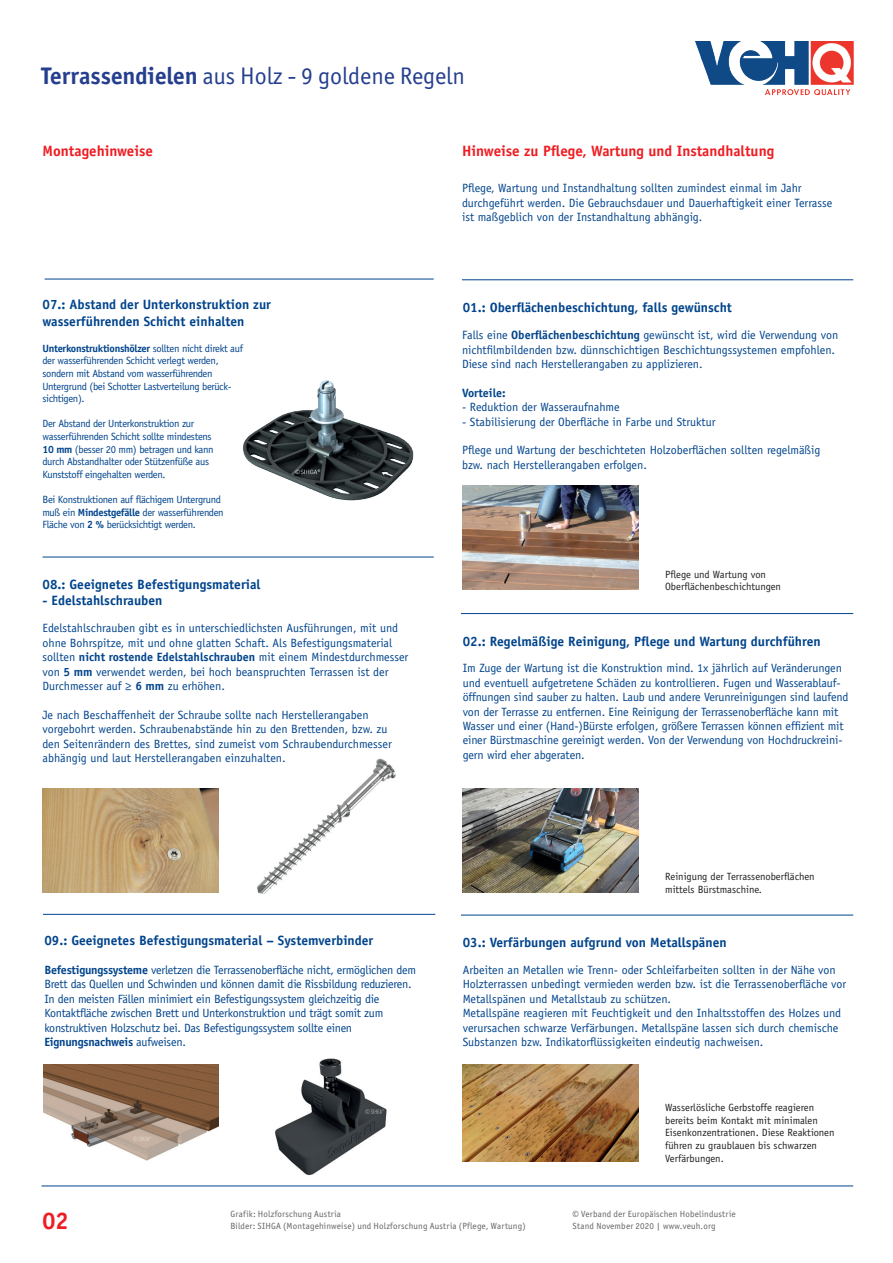
<style>
.page{position:relative;width:893px;height:1263px;background:#fff}
.page>*{position:absolute;margin:0;border:0;box-sizing:border-box;transform-origin:0 0}
.t1{font:24px "Officina Sans ITC";color:#253f8e}
.t2{font:700 24px "Officina Sans ITC";color:#ee1d23}
.t3{font:700 15px "Officina Sans Std";color:#ee1d23}
.t4{font:700 13.5px/16.2px "Officina Sans Std";color:#01448c}
.t5{font:12px/14.4px "Officina Sans Std";color:#01448c}
.t6{font:12px/14.4px "Officina Sans Std";letter-spacing:-.02em;color:#01448c}
.t7{font:700 12px "Officina Sans Std";color:#01448c}
.t8{font:10.5px/12.6px "Officina Sans Std";letter-spacing:-.03em;color:#01448c}
.t9{font:10.5px/12.6px "Officina Sans Std";color:#231f20}
.t10{font:9px/12px "Officina Sans ITC";letter-spacing:.02em;color:#636366}
.s1{font-weight:700}
</style>
<div class="page">
<img style="left:238px;top:758px;width:182px;height:156px">
<hr style="left:462px;top:279px;width:391px;height:1px;background:#01448c">
<hr style="left:43px;top:557px;width:391px;height:1px;background:#01448c">
<hr style="left:43px;top:914px;width:392px;height:1px;background:#01448c">
<hr style="left:41px;top:1185px;width:812px;height:1px;background:#01448c">
<hr style="left:461px;top:613px;width:392px;height:1px;background:#01448c">
<hr style="left:461px;top:915px;width:392px;height:1px;background:#01448c">
<hr style="left:45px;top:279px;width:389px;height:1px;background:#01448c">
<img style="left:462px;top:486px;width:176px;height:103px">
<img style="left:462px;top:788px;width:176px;height:105px">
<img style="left:462px;top:1065px;width:176px;height:96px">
<img style="left:696px;top:42px;width:157px;height:54px">
<img style="left:43px;top:1065px;width:176px;height:96px">
<img style="left:43px;top:788px;width:176px;height:105px">
<img style="left:243px;top:380px;width:171px;height:121px">
<img style="left:275px;top:1058px;width:112px;height:118px">
<h1 class="t1" style="left:41px;top:62px;width:425px"><span class="s1">Terrassendielen</span> aus Holz - 9 goldene Regeln</h1>
<p class="t3" style="left:43px;top:142px;width:112px">Montagehinweise</p>
<p class="t4" style="left:43px;top:297px;width:230px">07.: Abstand der Unterkonstruktion zur wasserführenden Schicht einhalten</p>
<p class="t8" style="left:43px;top:342px;width:202px"><span class="s1">Unterkonstruktionshölzer</span> sollten nicht direkt auf der wasserführenden Schicht verlegt werden, sondern mit Abstand vom wasserführenden Untergrund (bei Schotter Lastverteilung berück&shy;sichtigen).</p>
<p class="t8" style="left:43px;top:418px;width:173px">Der Abstand der Unterkonstruktion zur wasserführenden Schicht sollte mindestens <span class="s1">10 mm</span> (besser 20 mm) betragen und kann durch Abstandhalter oder Stützenfüße aus Kunststoff eingehalten werden.</p>
<p class="t8" style="left:43px;top:493px;width:183px">Bei Konstruktionen auf flächigem Untergrund muß ein <span class="s1">Mindestgefälle</span> der wasserführenden<br>Fläche von <span class="s1">2 %</span> berücksichtigt werden.</p>
<p class="t4" style="left:43px;top:576px;width:219px">08.: Geeignetes Befestigungsmaterial</p>
<p class="t4" style="left:43px;top:592px;width:121px">- Edelstahlschrauben</p>
<p class="t5" style="left:43px;top:621px;width:367px">Edelstahlschrauben gibt es in unterschiedlichsten Ausführungen, mit und ohne Bohrspitze, mit und ohne glatten Schaft. Als Befestigungsmaterial sollten <span class="s1">nicht rostende Edelstahlschrauben</span> mit einem Mindestdurchmesser von <span class="s1">5 mm</span> verwendet werden, bei hoch beanspruchten Terrassen ist der Durchmesser auf <span class="s1">≥ 6 mm</span> zu erhöhen.</p>
<p class="t5" style="left:43px;top:707px;width:351px">Je nach Beschaffenheit der Schraube sollte nach Herstellerangaben vorgebohrt werden. Schraubenabstände hin zu den Brettenden, bzw. zu den Seitenrändern des Brettes, sind zumeist vom Schraubendurchmesser abhängig und laut Herstellerangaben einzuhalten.</p>
<p class="t4" style="left:44px;top:932px;width:330px">09.: Geeignetes Befestigungsmaterial – Systemverbinder</p>
<p class="t6" style="left:44px;top:963px;width:373px"><span class="s1">Befestigungssysteme</span> verletzen die Terrassenoberfläche nicht, ermöglichen dem Brett das Quellen und Schwinden und können damit die Rissbildung reduzieren.<br>In den meisten Fällen minimiert ein Befestigungssystem gleichzeitig die Kontaktfläche zwischen Brett und Unterkonstruktion und trägt somit zum konstruktiven Holzschutz bei. Das Befestigungssystem sollte einen <span class="s1">Eignungsnachweis</span> aufweisen.</p>
<p class="t3" style="left:462px;top:142px;width:314px">Hinweise zu Pflege, Wartung und Instandhaltung</p>
<p class="t5" style="left:462px;top:181px;width:372px">Pflege, Wartung und Instandhaltung sollten zumindest einmal im Jahr durchgeführt werden. Die Gebrauchsdauer und Dauerhaftigkeit einer Terrasse ist maßgeblich von der Instandhaltung abhängig.</p>
<p class="t4" style="left:463px;top:300px;width:271px">01.: Oberflächenbeschichtung, falls gewünscht</p>
<p class="t5" style="left:462px;top:328px;width:378px">Falls eine <span class="s1">Oberflächenbeschichtung</span> gewünscht ist, wird die Verwendung von nichtfilmbildenden bzw. dünnschichtigen Beschichtungssystemen empfohlen.<br>Diese sind nach Herstellerangaben zu applizieren.</p>
<p class="t7" style="left:462px;top:385px;width:45px">Vorteile:</p>
<p class="t5" style="left:462px;top:400px;width:159px">- Reduktion der Wasseraufnahme</p>
<p class="t5" style="left:462px;top:414px;width:255px">- Stabilisierung der Oberfläche in Farbe und Struktur</p>
<p class="t5" style="left:462px;top:443px;width:360px">Pflege und Wartung der beschichteten Holzoberflächen sollten regelmäßig bzw. nach Herstellerangaben erfolgen.</p>
<p class="t9" style="left:665px;top:568px;width:117px">Pflege und Wartung von<br>Oberflächenbeschichtungen</p>
<p class="t4" style="left:463px;top:633px;width:360px">02.: Regelmäßige Reinigung, Pflege und Wartung durchführen</p>
<p class="t5" style="left:463px;top:661px;width:387px">Im Zuge der Wartung ist die Konstruktion mind. 1x jährlich auf Veränderungen und eventuell aufgetretene Schäden zu kontrollieren. Fugen und Wasserablauf&shy;öffnungen sind sauber zu halten. Laub und andere Verunreinigungen sind laufend von der Terrasse zu entfernen. Eine Reinigung der Terrassenoberfläche kann mit Wasser und einer (Hand-)Bürste erfolgen, größere Terrassen können effizient mit einer Bürstmaschine gereinigt werden. Von der Verwendung von Hochdruckreini&shy;gern wird eher abgeraten.</p>
<p class="t9" style="left:665px;top:870px;width:151px">Reinigung der Terrassenoberflächen mittels Bürstmaschine.</p>
<p class="t4" style="left:463px;top:934px;width:265px">03.: Verfärbungen aufgrund von Metallspänen</p>
<p class="t5" style="left:463px;top:963px;width:385px">Arbeiten an Metallen wie Trenn- oder Schleifarbeiten sollten in der Nähe von Holzterrassen unbedingt vermieden werden bzw. ist die Terrassenoberfläche vor Metallspänen und Metallstaub zu schützen.<br>Metallspäne reagieren mit Feuchtigkeit und den Inhaltsstoffen des Holzes und verursachen schwarze Verfärbungen. Metallspäne lassen sich durch chemische Substanzen bzw. Indikatorflüssigkeiten eindeutig nachweisen.</p>
<p class="t9" style="left:665px;top:1101px;width:171px">Wasserlösliche Gerbstoffe reagieren bereits beim Kontakt mit minimalen Eisenkonzentrationen. Diese Reaktionen führen zu graublauen bis schwarzen Verfärbungen.</p>
<h1 class="t2" style="left:43px;top:1206px;width:27px">02</h1>
<p class="t10" style="left:230px;top:1208px;width:297px">Grafik: Holzforschung Austria<br>Bilder: SIHGA (Montagehinweise) und Holzforschung Austria (Pflege, Wartung)</p>
<p class="t10" style="left:573px;top:1208px;width:165px">® Verband der Europäischen Hobelindustrie<br>Stand November 2020 | www.veuh.org</p>
</div>
